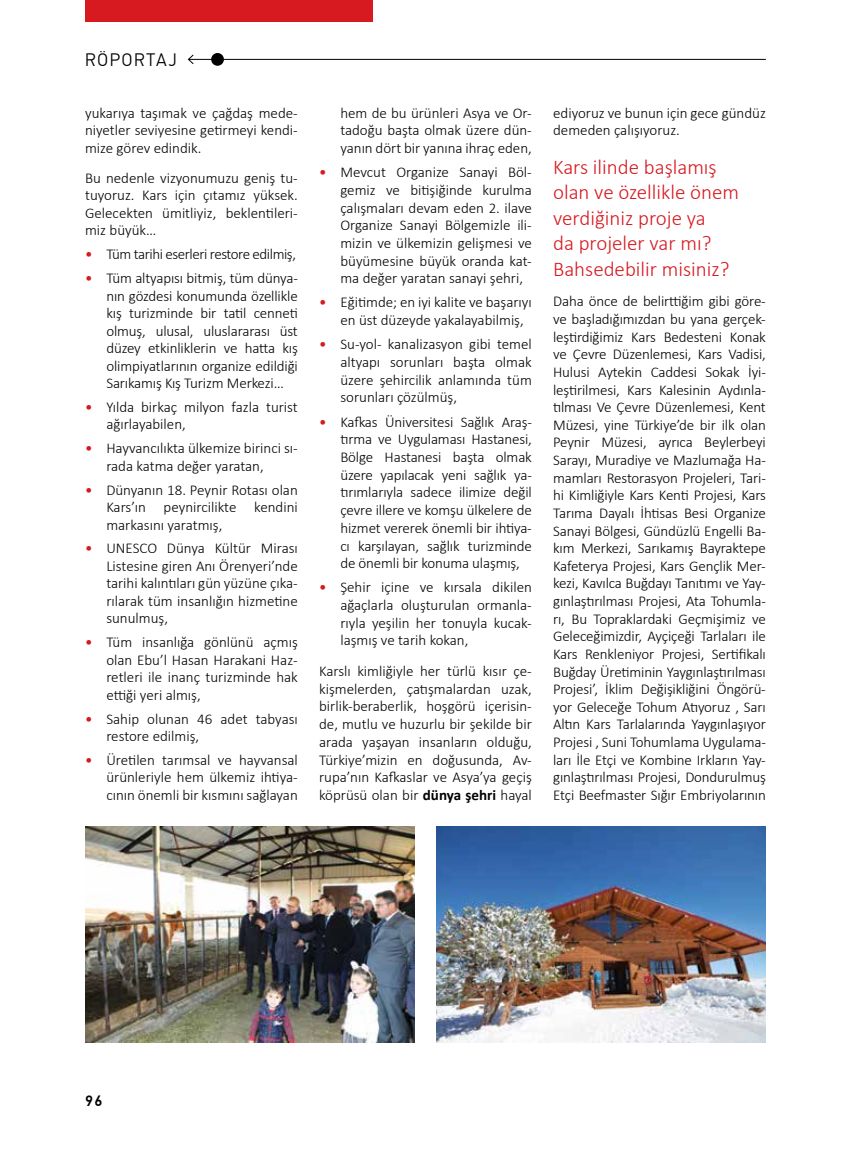
<style>
.page{position:relative;width:851px;height:1149px;background:#fff}
.page>*{position:absolute;margin:0;border:0;box-sizing:border-box;transform-origin:0 0}
.t1{font:300 21px/25.5px "Calibri";color:#d71920}
.t2{font:300 18px "PF Din Text Pro";letter-spacing:.1em;color:#000}
.t3{font:300 15px/17.5px "Calibri";color:#000;text-align:justify}
.t4{font:300 15px "Calibri";letter-spacing:-.03em;color:#000}
.t5{font:500 15px "PF Din Text Pro";color:#000}
.s1{font-weight:400;color:#d71920}
.s2{font-weight:700}
</style>
<div class="page">
<hr style="left:188px;top:59px;width:577px;height:1px;background:#000">
<svg style="left:188px;top:54px;width:6px;height:10px"></svg>
<div style="left:211px;top:53px;width:13px;height:13px;background:#000;border-radius:50%"></div>
<div style="left:85px;top:0;width:288px;height:21px;background:#d71920"></div>
<img style="left:85px;top:826px;width:330px;height:216px">
<img style="left:436px;top:826px;width:329px;height:216px">
<p class="t2" style="left:85px;top:50px;width:93px">RÖPORTAJ</p>
<p class="t3" style="left:85px;top:104px;width:214px">yukarıya taşımak ve çağdaş mede&shy;niyetler seviyesine getirmeyi kendi&shy;mize görev edindik.</p>
<p class="t3" style="left:85px;top:169px;width:214px">Bu nedenle vizyonumuzu geniş tu&shy;tuyoruz. Kars için çıtamız yüksek.<br>Gelecekten ümitliyiz, beklentileri&shy;miz büyük…</p>
<p class="t4" style="left:85px;top:245px;width:212px"><span class="s1">•</span> Tüm tarihi eserleri restore edilmiş,</p>
<p class="t3" style="left:106px;top:269px;width:193px;text-indent:-21px"><span class="s1">•</span> Tüm altyapısı bitmiş, tüm dünya&shy;nın gözdesi konumunda özellikle kış turizminde bir tatil cenneti olmuş, ulusal, uluslararası üst düzey etkinliklerin ve hatta kış olimpiyatlarının organize edildiği Sarıkamış Kış Turizm Merkezi…</p>
<p class="t3" style="left:106px;top:398px;width:193px;text-indent:-21px"><span class="s1">•</span> Yılda birkaç milyon fazla turist ağırlayabilen,</p>
<p class="t3" style="left:106px;top:439px;width:193px;text-indent:-21px"><span class="s1">•</span> Hayvancılıkta ülkemize birinci sı&shy;rada katma değer yaratan,</p>
<p class="t3" style="left:106px;top:480px;width:193px;text-indent:-21px"><span class="s1">•</span> Dünyanın 18. Peynir Rotası olan Kars’ın peynircilikte kendini markasını yaratmış,</p>
<p class="t3" style="left:106px;top:539px;width:193px;text-indent:-21px"><span class="s1">•</span> UNESCO Dünya Kültür Mirası Listesine giren Anı Örenyeri’nde tarihi kalıntıları gün yüzüne çıka&shy;rılarak tüm insanlığın hizmetine sunulmuş,</p>
<p class="t3" style="left:106px;top:633px;width:193px;text-indent:-21px"><span class="s1">•</span> Tüm insanlığa gönlünü açmış olan Ebu’l Hasan Harakani Haz&shy;retleri ile inanç turizminde hak ettiği yeri almış,</p>
<p class="t3" style="left:106px;top:709px;width:193px;text-indent:-21px"><span class="s1">•</span> Sahip olunan 46 adet tabyası restore edilmiş,</p>
<p class="t3" style="left:106px;top:750px;width:193px;text-indent:-21px"><span class="s1">•</span> Üretilen tarımsal ve hayvansal ürünleriyle hem ülkemiz ihtiya&shy;cının önemli bir kısmını sağlayan</p>
<p class="t3" style="left:340px;top:104px;width:193px">hem de bu ürünleri Asya ve Or&shy;tadoğu başta olmak üzere dün&shy;yanın dört bir yanına ihraç eden,</p>
<p class="t3" style="left:340px;top:163px;width:193px;text-indent:-21px"><span class="s1">•</span> Mevcut Organize Sanayi Böl&shy;gemiz ve bitişiğinde kurulma çalışmaları devam eden 2. ilave Organize Sanayi Bölgemizle ili&shy;mizin ve ülkemizin gelişmesi ve büyümesine büyük oranda kat&shy;ma değer yaratan sanayi şehri,</p>
<p class="t3" style="left:340px;top:293px;width:193px;text-indent:-21px"><span class="s1">•</span> Eğitimde; en iyi kalite ve başarıyı en üst düzeyde yakalayabilmiş,</p>
<p class="t3" style="left:340px;top:335px;width:193px;text-indent:-21px"><span class="s1">•</span> Su-yol- kanalizasyon gibi temel altyapı sorunları başta olmak üzere şehircilik anlamında tüm sorunları çözülmüş,</p>
<p class="t3" style="left:340px;top:412px;width:193px;text-indent:-21px"><span class="s1">•</span> Kafkas Üniversitesi Sağlık Araş&shy;tırma ve Uygulaması Hastanesi, Bölge Hastanesi başta olmak üzere yapılacak yeni sağlık ya&shy;tırımlarıyla sadece ilimize değil çevre illere ve komşu ülkelere de hizmet vererek önemli bir ihtiya&shy;cı karşılayan, sağlık turizminde de önemli bir konuma ulaşmış,</p>
<p class="t3" style="left:340px;top:578px;width:193px;text-indent:-21px"><span class="s1">•</span> Şehir içine ve kırsala dikilen ağaçlarla oluşturulan ormanla&shy;rıyla yeşilin her tonuyla kucak&shy;laşmış ve tarih kokan,</p>
<p class="t3" style="left:319px;top:661px;width:214px">Karslı kimliğiyle her türlü kısır çe&shy;kişmelerden, çatışmalardan uzak, birlik-beraberlik, hoşgörü içerisin&shy;de, mutlu ve huzurlu bir şekilde bir arada yaşayan insanların olduğu, Türkiye’mizin en doğusunda, Av&shy;rupa’nın Kafkaslar ve Asya’ya geçiş köprüsü olan bir <span class="s2">dünya şehri</span> hayal</p>
<p class="t3" style="left:553px;top:104px;width:214px">ediyoruz ve bunun için gece gündüz demeden çalışıyoruz.</p>
<h1 class="t1" style="left:553px;top:154px;width:187px">Kars ilinde başlamış olan ve özellikle önem verdiğiniz proje ya<br>da projeler var mı?<br>Bahsedebilir misiniz?</h1>
<p class="t3" style="left:553px;top:292px;width:214px">Daha önce de belirttiğim gibi göre&shy;ve başladığımızdan bu yana gerçek&shy;leştirdiğimiz Kars Bedesteni Konak ve Çevre Düzenlemesi, Kars Vadisi, Hulusi Aytekin Caddesi Sokak İyi&shy;leştirilmesi, Kars Kalesinin Aydınla&shy;tılması Ve Çevre Düzenlemesi, Kent Müzesi, yine Türkiye’de bir ilk olan Peynir Müzesi, ayrıca Beylerbeyi Sarayı, Muradiye ve Mazlumağa Ha&shy;mamları Restorasyon Projeleri, Tari&shy;hi Kimliğiyle Kars Kenti Projesi, Kars Tarıma Dayalı İhtisas Besi Organize Sanayi Bölgesi, Gündüzlü Engelli Ba&shy;kım Merkezi, Sarıkamış Bayraktepe Kafeterya Projesi, Kars Gençlik Mer&shy;kezi, Kavılca Buğdayı Tanıtımı ve Yay&shy;gınlaştırılması Projesi, Ata Tohumla&shy;rı, Bu Topraklardaki Geçmişimiz ve Geleceğimizdir, Ayçiçeği Tarlaları ile Kars Renkleniyor Projesi, Sertifikalı Buğday Üretiminin Yaygınlaştırılması Projesi’, İklim Değişikliğini Öngörü&shy;yor Geleceğe Tohum Atıyoruz , Sarı Altın Kars Tarlalarında Yaygınlaşıyor Projesi , Suni Tohumlama Uygulama&shy;ları İle Etçi ve Kombine Irkların Yay&shy;gınlaştırılması Projesi, Dondurulmuş Etçi Beefmaster Sığır Embriyolarının</p>
<p class="t5" style="left:85px;top:1091px;width:19px">96</p>
</div>
